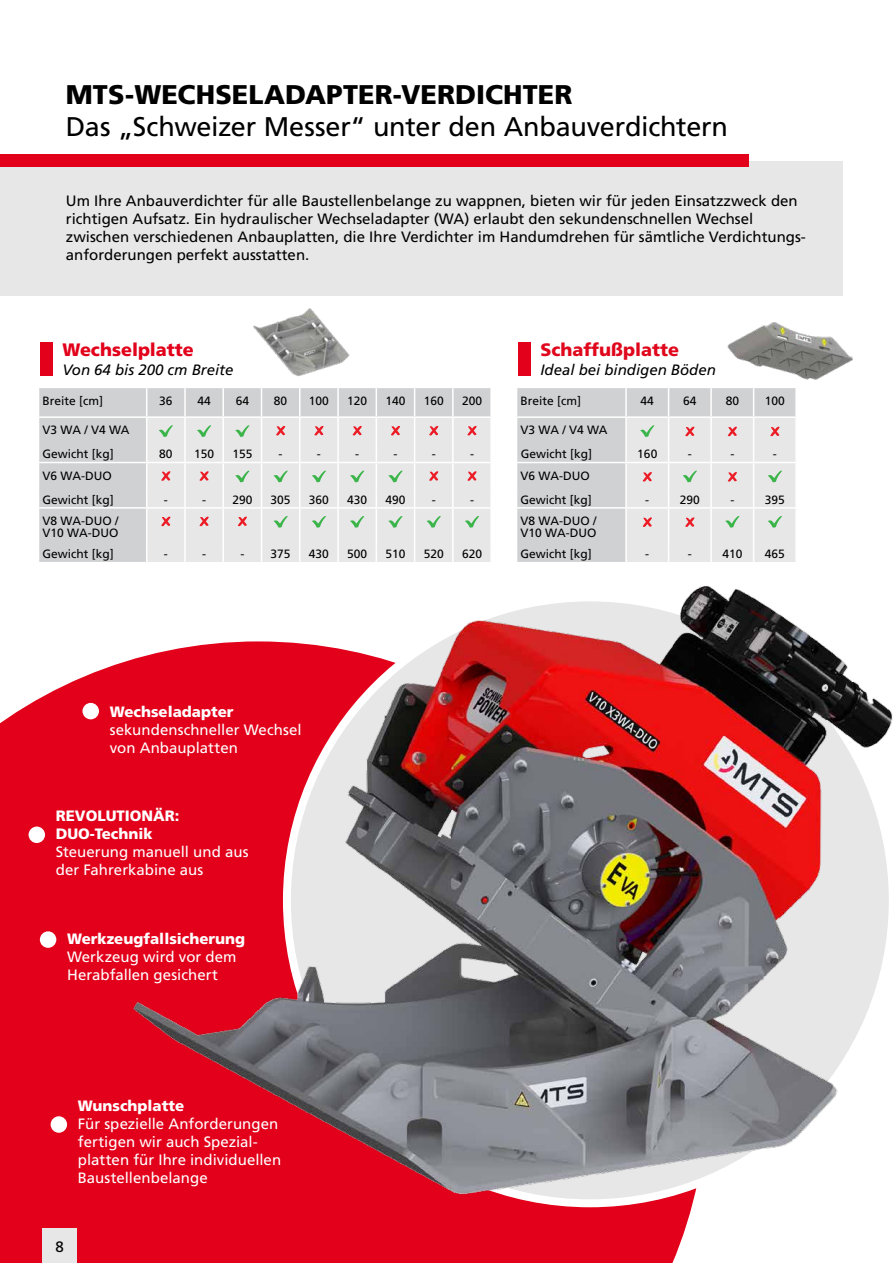
<style>
.page{position:relative;width:893px;height:1263px;background:#fff}
.page>*{position:absolute;margin:0;border:0;box-sizing:border-box;transform-origin:0 0}
.t1{font:27px "Frutiger LT Com";letter-spacing:-.01em;color:#000}
.t2{font:900 27px "Frutiger LT Com";color:#000}
.t3{font:900 18px "Frutiger LT Com";color:#e0071c}
.t4{font:900 18px "Frutiger LT Com";letter-spacing:-.005em;color:#e2001a}
.t5{font:15px/18px "Frutiger LT Com";color:#000}
.t6{font:15px/18px "Frutiger LT Com";color:#fff}
.t7{font:900 15px/18px "Frutiger LT Com";color:#fff}
.t8{font:italic 15px "Frutiger LT Com";color:#000}
.t9{font:12px/24px "Frutiger LT Com";color:#000}
</style>
<div class="page">
<div style="left:0;top:162px;width:842px;height:134px;background:#e7e7e8"></div>
<div style="left:0;top:663px;width:681px;height:600px;background:#e2001a"></div>
<div style="left:517px;top:388px;width:108px;height:174px;background:#d0d1d2"></div>
<hr style="left:516px;top:416px;width:110px;height:2px;background:#fff">
<hr style="left:516px;top:462px;width:110px;height:1px;background:#fff">
<hr style="left:516px;top:507px;width:110px;height:2px;background:#fff">
<svg style="left:625px;top:388px;width:171px;height:174px;background:#e3e2e2"></svg>
<svg style="left:39px;top:388px;width:452px;height:174px;background:#dedfdf"></svg>
<div style="left:518px;top:342px;width:13px;height:33px;background:#e2001a"></div>
<div style="left:40px;top:342px;width:13px;height:33px;background:#e2001a"></div>
<div style="left:0;top:154px;width:748px;height:13px;background:#e2001a"></div>
<img style="left:120px;top:585px;width:773px;height:657px">
<div style="left:82px;top:703px;width:17px;height:16px;background:#fff;border-radius:50%"></div>
<div style="left:40px;top:931px;width:16px;height:17px;background:#fff;border-radius:50%"></div>
<div style="left:29px;top:826px;width:16px;height:17px;background:#fff;border-radius:50%"></div>
<div style="left:51px;top:1116px;width:16px;height:17px;background:#fff;border-radius:50%"></div>
<img style="left:253px;top:308px;width:97px;height:68px">
<img style="left:727px;top:322px;width:126px;height:58px">
<div style="left:43px;top:1229px;width:34px;height:34px;background:#e7e7e8"></div>
<h1 class="t2" style="left:66px;top:78px;width:508px">MTS-WECHSELADAPTER-VERDICHTER</h1>
<h1 class="t1" style="left:66px;top:111px;width:664px">Das „Schweizer Messer“ unter den Anbauverdichtern</h1>
<p class="t5" style="left:66px;top:192px;width:740px">Um Ihre Anbauverdichter für alle Baustellenbelange zu wappnen, bieten wir für jeden Einsatzzweck den richtigen Aufsatz. Ein hydraulischer Wechseladapter (WA) erlaubt den sekundenschnellen Wechsel zwischen verschiedenen Anbauplatten, die Ihre Verdichter im Handumdrehen für sämtliche Verdichtungs&shy;anforderungen perfekt ausstatten.</p>
<p class="t4" style="left:62px;top:339px;width:133px">Wechselplatte</p>
<p class="t8" style="left:62px;top:361px;width:173px">Von 64 bis 200 cm Breite</p>
<p class="t3" style="left:540px;top:339px;width:140px">Schaffußplatte</p>
<p class="t8" style="left:540px;top:361px;width:177px">Ideal bei bindigen Böden</p>
<p class="t9" style="left:43px;top:388px;width:62px">Breite [cm]</p>
<p class="t9" style="left:159px;top:388px;width:15px">36</p>
<p class="t9" style="left:197px;top:388px;width:15px">44</p>
<p class="t9" style="left:236px;top:388px;width:15px">64</p>
<p class="t9" style="left:274px;top:388px;width:15px">80</p>
<p class="t9" style="left:309px;top:388px;width:22px">100</p>
<p class="t9" style="left:347px;top:388px;width:22px">120</p>
<p class="t9" style="left:385px;top:388px;width:22px">140</p>
<p class="t9" style="left:424px;top:388px;width:22px">160</p>
<p class="t9" style="left:462px;top:388px;width:22px">200</p>
<p class="t9" style="left:43px;top:418px;width:88px">V3 WA / V4 WA<br>Gewicht [kg]</p>
<p class="t9" style="left:159px;top:442px;width:15px">80</p>
<p class="t9" style="left:194px;top:442px;width:22px">150</p>
<p class="t9" style="left:232px;top:442px;width:22px">155</p>
<p class="t9" style="left:279px;top:442px;width:5px">-</p>
<p class="t9" style="left:317px;top:442px;width:5px">-</p>
<p class="t9" style="left:355px;top:442px;width:5px">-</p>
<p class="t9" style="left:393px;top:442px;width:5px">-</p>
<p class="t9" style="left:432px;top:442px;width:5px">-</p>
<p class="t9" style="left:470px;top:442px;width:5px">-</p>
<p class="t9" style="left:521px;top:388px;width:62px">Breite [cm]</p>
<p class="t9" style="left:641px;top:388px;width:15px">44</p>
<p class="t9" style="left:683px;top:388px;width:15px">64</p>
<p class="t9" style="left:726px;top:388px;width:15px">80</p>
<p class="t9" style="left:765px;top:388px;width:22px">100</p>
<p class="t9" style="left:521px;top:418px;width:88px">V3 WA / V4 WA<br>Gewicht [kg]</p>
<p class="t9" style="left:637px;top:442px;width:22px">160</p>
<p class="t9" style="left:688px;top:442px;width:5px">-</p>
<p class="t9" style="left:730px;top:442px;width:5px">-</p>
<p class="t9" style="left:773px;top:442px;width:5px">-</p>
<p class="t9" style="left:43px;top:463px;width:73px">V6 WA-DUO<br>Gewicht [kg]</p>
<p class="t9" style="left:164px;top:487px;width:5px">-</p>
<p class="t9" style="left:202px;top:487px;width:52px">- 290</p>
<p class="t9" style="left:271px;top:487px;width:22px">305</p>
<p class="t9" style="left:309px;top:487px;width:22px">360</p>
<p class="t9" style="left:347px;top:487px;width:22px">430</p>
<p class="t9" style="left:385px;top:487px;width:22px">490</p>
<p class="t9" style="left:432px;top:487px;width:5px">-</p>
<p class="t9" style="left:470px;top:487px;width:5px">-</p>
<p class="t9" style="left:521px;top:463px;width:73px">V6 WA-DUO<br>Gewicht [kg]</p>
<p class="t9" style="left:645px;top:487px;width:5px">-</p>
<p class="t9" style="left:680px;top:487px;width:22px">290</p>
<p class="t9" style="left:730px;top:487px;width:5px">-</p>
<p class="t9" style="left:765px;top:487px;width:22px">395</p>
<p class="t9" style="left:43px;top:515px;width:77px;line-height:12px">V8 WA-DUO /<br>V10 WA-DUO</p>
<p class="t9" style="left:43px;top:542px;width:73px">Gewicht [kg]</p>
<p class="t9" style="left:164px;top:542px;width:5px">-</p>
<p class="t9" style="left:202px;top:542px;width:5px">-</p>
<p class="t9" style="left:240px;top:542px;width:52px">- 375</p>
<p class="t9" style="left:309px;top:542px;width:22px">430</p>
<p class="t9" style="left:347px;top:542px;width:22px">500</p>
<p class="t9" style="left:385px;top:542px;width:22px">510</p>
<p class="t9" style="left:424px;top:542px;width:22px">520</p>
<p class="t9" style="left:462px;top:542px;width:22px">620</p>
<p class="t9" style="left:521px;top:515px;width:77px;line-height:12px">V8 WA-DUO /<br>V10 WA-DUO</p>
<p class="t9" style="left:521px;top:542px;width:73px">Gewicht [kg]</p>
<p class="t9" style="left:645px;top:542px;width:5px">-</p>
<p class="t9" style="left:688px;top:542px;width:5px">-</p>
<p class="t9" style="left:722px;top:542px;width:22px">410</p>
<p class="t9" style="left:765px;top:542px;width:22px">465</p>
<p class="t7" style="left:110px;top:702px;width:125px">Wechseladapter</p>
<p class="t6" style="left:110px;top:720px;width:193px">sekundenschneller Wechsel von Anbauplatten</p>
<p class="t7" style="left:56px;top:806px;width:125px">REVOLUTIONÄR:<br>DUO-Technik</p>
<p class="t6" style="left:56px;top:843px;width:194px">Steuerung manuell und aus der Fahrerkabine aus</p>
<p class="t7" style="left:67px;top:929px;width:180px">Werkzeugfallsicherung</p>
<p class="t6" style="left:67px;top:947px;width:171px">Werkzeug wird vor dem<br>Herabfallen gesichert</p>
<p class="t7" style="left:78px;top:1096px;width:108px">Wunschplatte</p>
<p class="t6" style="left:78px;top:1114px;width:205px">Für spezielle Anforderungen fertigen wir auch Spezial&shy;platten für Ihre individuellen<br>Baustellenbelange</p>
<p class="t5" style="left:55px;top:1237px;width:10px">8</p>
</div>
